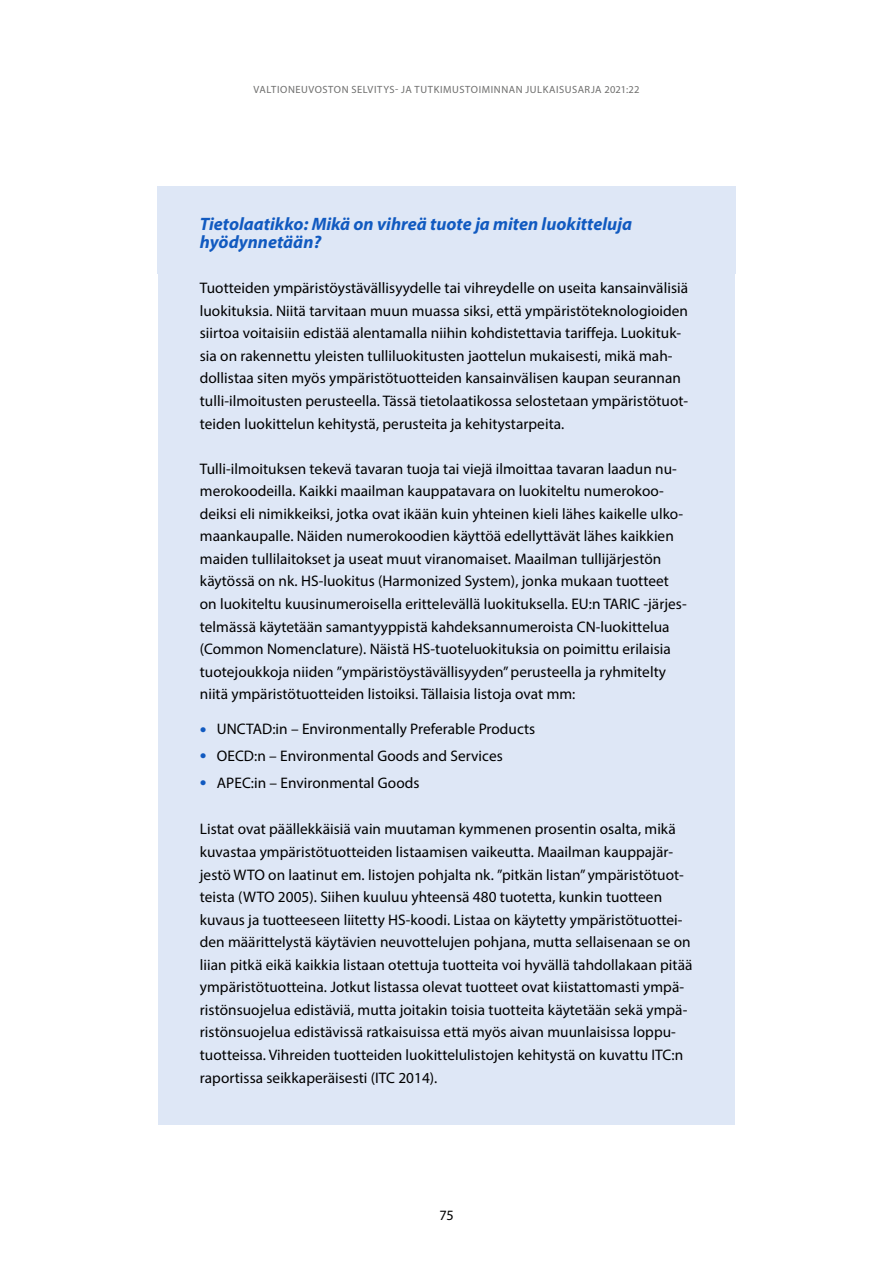
<style>
.page{position:relative;width:893px;height:1263px;background:#fff}
.page>*{position:absolute;margin:0;border:0;box-sizing:border-box;transform-origin:0 0}
.laatikko-otsikko{font:italic 700 18px/18px "Myriad Pro";color:#115ac0}
.Laatikkoteksti{font:15.3px/22.5px "Myriad Pro";letter-spacing:.005em;color:#000}
.t1{font:14.25px "Myriad Pro";color:#000}
.t2{font:10.5px "Myriad Pro";letter-spacing:.01em;color:#6e6e6d}
.s1{font-size:24px;color:#115ac0}
</style>
<div class="page">
<div style="left:157px;top:186px;width:579px;height:88px;background:#dee7f6"></div>
<div style="left:158px;top:260px;width:577px;height:211px;background:#dee7f6"></div>
<div style="left:158px;top:441px;width:577px;height:300px;background:#dee7f6"></div>
<div style="left:158px;top:728px;width:577px;height:75px;background:#dee7f6"></div>
<div style="left:158px;top:802px;width:577px;height:323px;background:#dee7f6"></div>
<p class="t2" style="left:253px;top:83px;width:14px">Valtioneuvoston</p>
<p class="t2" style="left:351px;top:83px;width:7px">selvitys</p>
<p class="t2" style="left:395px;top:83px;width:27px">- ja tutkimustoiminnan</p>
<p class="t2" style="left:525px;top:83px;width:7px">julkaisusarja</p>
<p class="t2" style="left:604px;top:83px;width:37px">2021:22</p>
<p class="laatikko-otsikko" style="left:200px;top:214px;width:434px">Tietolaatikko: Mikä on vihreä tuote ja miten luokitteluja hyödynnetään?</p>
<p class="Laatikkoteksti" style="left:200px;top:277px;width:490px">Tuotteiden ympäristöystävällisyydelle tai vihreydelle on useita kansainvälisiä luokituksia. Niitä tarvitaan muun muassa siksi, että ympäristöteknologioiden siirtoa voitaisiin edistää alentamalla niihin kohdistettavia tariffeja. Luokituk&shy;sia on rakennettu yleisten tulliluokitusten jaottelun mukaisesti, mikä mah&shy;dollistaa siten myös ympäristötuotteiden kansainvälisen kaupan seurannan tulli-ilmoitusten perusteella. Tässä tietolaatikossa selostetaan ympäristötuot&shy;teiden luokittelun kehitystä, perusteita ja kehitystarpeita.</p>
<p class="Laatikkoteksti" style="left:200px;top:457px;width:488px">Tulli-ilmoituksen tekevä tavaran tuoja tai viejä ilmoittaa tavaran laadun nu&shy;merokoodeilla. Kaikki maailman kauppatavara on luokiteltu numerokoo&shy;deiksi eli nimikkeiksi, jotka ovat ikään kuin yhteinen kieli lähes kaikelle ulko&shy;maankaupalle. Näiden numerokoodien käyttöä edellyttävät lähes kaikkien maiden tullilaitokset ja useat muut viranomaiset. Maailman tullijärjestön käytössä on nk. HS-luokitus (Harmonized System), jonka mukaan tuotteet on luokiteltu kuusinumeroisella erittelevällä luokituksella. EU:n TARIC -järjes&shy;telmässä käytetään samantyyppistä kahdeksannumeroista CN-luokittelua (Common Nomenclature). Näistä HS-tuoteluokituksia on poimittu erilaisia tuotejoukkoja niiden ”ympäristöystävällisyyden” perusteella ja ryhmitelty niitä ympäristötuotteiden listoiksi. Tällaisia listoja ovat mm:</p>
<p class="Laatikkoteksti" style="left:200px;top:718px;width:337px"><span class="s1">•</span> UNCTAD:in – Environmentally Preferable Products</p>
<p class="Laatikkoteksti" style="left:200px;top:745px;width:304px"><span class="s1">•</span> OECD:n – Environmental Goods and Services</p>
<p class="Laatikkoteksti" style="left:200px;top:771px;width:221px"><span class="s1">•</span> APEC:in – Environmental Goods</p>
<p class="Laatikkoteksti" style="left:200px;top:818px;width:494px">Listat ovat päällekkäisiä vain muutaman kymmenen prosentin osalta, mikä kuvastaa ympäristötuotteiden listaamisen vaikeutta. Maailman kauppajär&shy;jestö WTO on laatinut em. listojen pohjalta nk. ”pitkän listan” ympäristötuot&shy;teista (WTO 2005). Siihen kuuluu yhteensä 480 tuotetta, kunkin tuotteen kuvaus ja tuotteeseen liitetty HS-koodi. Listaa on käytetty ympäristötuottei&shy;den määrittelystä käytävien neuvottelujen pohjana, mutta sellaisenaan se on liian pitkä eikä kaikkia listaan otettuja tuotteita voi hyvällä tahdollakaan pitää ympäristötuotteina. Jotkut listassa olevat tuotteet ovat kiistattomasti ympä&shy;ristönsuojelua edistäviä, mutta joitakin toisia tuotteita käytetään sekä ympä&shy;ristönsuojelua edistävissä ratkaisuissa että myös aivan muunlaisissa loppu&shy;tuotteissa. Vihreiden tuotteiden luokittelulistojen kehitystä on kuvattu ITC:n raportissa seikkaperäisesti (ITC 2014).</p>
<p class="t1" style="left:439px;top:1206px;width:16px">75</p>
</div>
